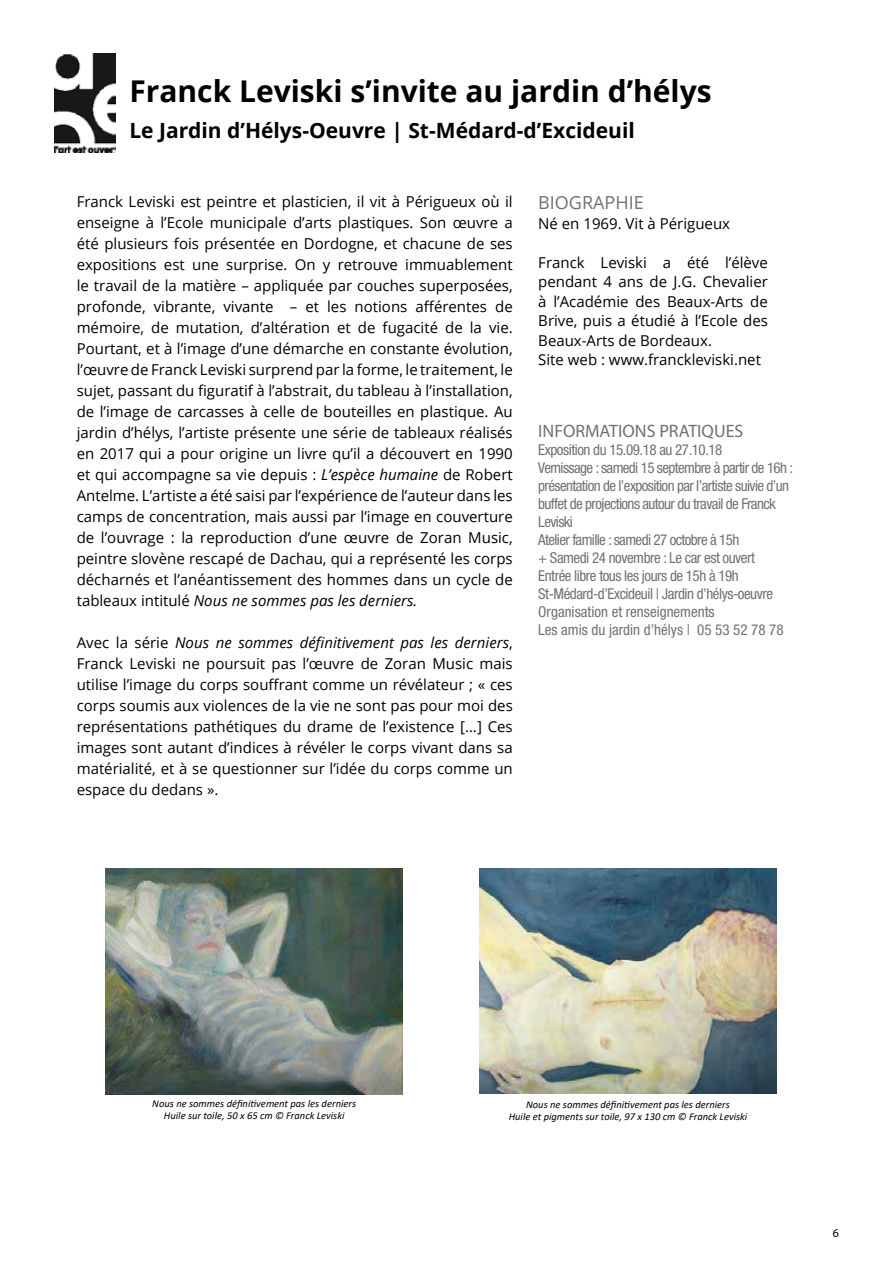
<style>
.page{position:relative;width:893px;height:1263px;background:#fff}
.page>*{position:absolute;margin:0;border:0;box-sizing:border-box;transform-origin:0 0}
.t1{font:700 30px "Open Sans";color:#000}
.t2{font:700 21px "Open Sans";color:#000}
.t3{font:18px "Myriad Pro";color:#707172}
.t4{font:18px "Open Sans";color:#707172}
.t5{font:15px/21px "Open Sans";color:#000;text-align:justify}
.t6{font:condensed 15px/18px "Helvetica Neue LT Std";letter-spacing:-.03em;color:#707172}
.t7{font:12px "Myriad Pro";color:#000}
.t8{font:italic 10.5px/12px "Calibri";color:#000;text-align:center}
.s1{font-style:italic}
</style>
<div class="page">
<img style="left:54px;top:53px;width:62px;height:99px">
<img style="left:106px;top:868px;width:297px;height:227px">
<img style="left:480px;top:868px;width:296px;height:225px">
<h1 class="t1" style="left:129px;top:70px;width:584px">Franck Leviski s’invite au jardin d’hélys</h1>
<h2 class="t2" style="left:129px;top:116px;width:507px">Le Jardin d’Hélys-Oeuvre | St-Médard-d’Excideuil</h2>
<p class="t5" style="left:77px;top:191px;width:438px">Franck Leviski est peintre et plasticien, il vit à Périgueux où il enseigne à l’Ecole municipale d’arts plastiques. Son œuvre a été plusieurs fois présentée en Dordogne, et chacune de ses expositions est une surprise. On y retrouve immuablement le travail de la matière – appliquée par couches superposées, profonde, vibrante, vivante – et les notions afférentes de mémoire, de mutation, d’altération et de fugacité de la vie.<br>Pourtant, et à l’image d’une démarche en constante évolution, l’œuvre de Franck Leviski surprend par la forme, le traitement, le sujet, passant du figuratif à l’abstrait, du tableau à l’installation, de l’image de carcasses à celle de bouteilles en plastique. Au jardin d’hélys, l’artiste présente une série de tableaux réalisés en 2017 qui a pour origine un livre qu’il a découvert en 1990 et qui accompagne sa vie depuis : <span class="s1">L’espèce humaine</span> de Robert Antelme. L’artiste a été saisi par l’expérience de l’auteur dans les camps de concentration, mais aussi par l’image en couverture de l’ouvrage : la reproduction d’une œuvre de Zoran Music, peintre slovène rescapé de Dachau, qui a représenté les corps décharnés et l’anéantissement des hommes dans un cycle de tableaux intitulé <span class="s1">Nous ne sommes pas les derniers.</span></p>
<p class="t5" style="left:77px;top:632px;width:438px">Avec la série <span class="s1">Nous ne sommes définitivement pas les derniers</span>, Franck Leviski ne poursuit pas l’œuvre de Zoran Music mais utilise l’image du corps souffrant comme un révélateur ; « ces corps soumis aux violences de la vie ne sont pas pour moi des représentations pathétiques du drame de l’existence […] Ces images sont autant d’indices à révéler le corps vivant dans sa matérialité, et à se questionner sur l’idée du corps comme un espace du dedans ».</p>
<p class="t4" style="left:538px;top:190px;width:107px">BIOGRAPHIE</p>
<p class="t5" style="left:538px;top:213px;width:193px">Né en 1969. Vit à Périgueux</p>
<p class="t5" style="left:538px;top:252px;width:231px;line-height:19.5px;text-align:left">Franck Leviski a été l’élève pendant 4 ans de J.G. Chevalier à l’Académie des Beaux-Arts de<br>Brive, puis a étudié à l’Ecole des<br>Beaux-Arts de Bordeaux.<br>Site web : www.franckleviski.net</p>
<p class="t3" style="left:538px;top:420px;width:207px">INFORMATIONS PRATIQUES</p>
<p class="t6" style="left:538px;top:441px;width:256px">Exposition du 15.09.18 au 27.10.18<br>Vernissage : samedi 15 septembre à partir de 16h : présentation de l’exposition par l’artiste suivie d’un buffet de projections autour du travail de Franck Leviski<br>Atelier famille : samedi 27 octobre à 15h<br>+ Samedi 24 novembre : Le car est ouvert<br>Entrée libre tous les jours de 15h à 19h St-Médard-d’Excideuil | Jardin d’hélys-oeuvre Organisation et renseignements<br>Les amis du jardin d’hélys | 05 53 52 78 78</p>
<p class="t8" style="left:152px;top:1097px;width:205px">Nous ne sommes définitivement pas les derniers<br>Huile sur toile, 50 x 65 cm © Franck Leviski</p>
<p class="t8" style="left:509px;top:1098px;width:240px">Nous ne sommes définitivement pas les derniers<br>Huile et pigments sur toile, 97 x 130 cm © Franck Leviski</p>
<p class="t7" style="left:833px;top:1226px;width:8px">6</p>
</div>
